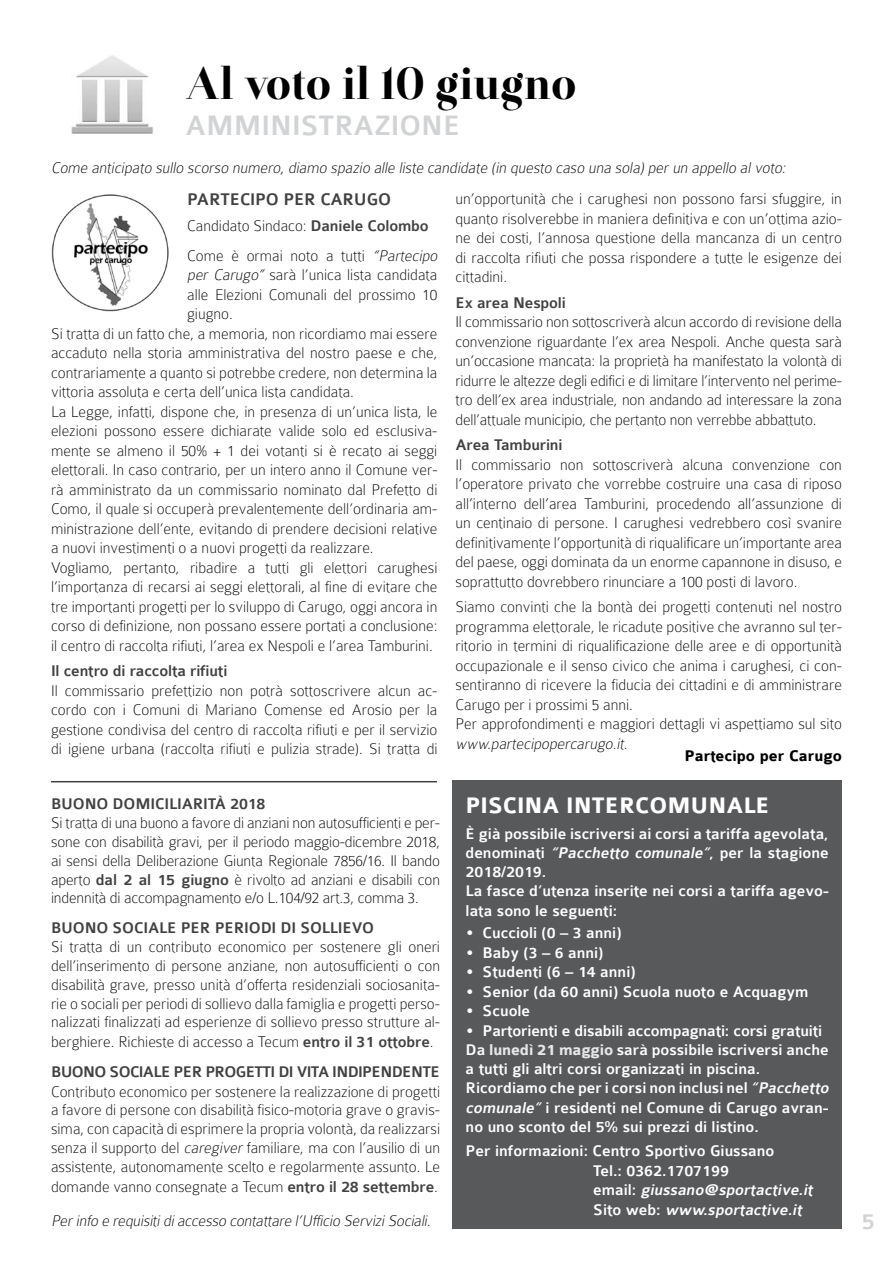
<style>
.page{position:relative;width:893px;height:1263px;background:#fff}
.page>*{position:absolute;margin:0;border:0;box-sizing:border-box;transform-origin:0 0}
.t1{font:45px "Otama ep";color:#000}
.t2{font:500 30px "Colaborate";color:#d1d3d4}
.t3{font:700 24px "Colaborate";color:#fff}
.t4{font:500 24px "Colaborate";color:#d1d3d4}
.t5{font:500 18px "Colaborate";letter-spacing:-.01em;color:#414142}
.t6{font:100 16.5px/19.5px "Colaborate";color:#000;text-align:justify}
.t7{font:500 16.5px/19.2px "Colaborate";color:#fff}
.t8{font:500 16.5px "Colaborate";letter-spacing:-.01em;color:#414142}
.t9{font:italic 100 16.5px "Colaborate";letter-spacing:-.18em;color:#000}
.t10{font:italic 100 16.5px "Colaborate";letter-spacing:-.1em;color:#000}
.t11{font:500 16.5px "Colaborate";letter-spacing:-.04em;color:#414142}
.t12{font:700 16.5px "Colaborate";color:#000}
.s1{font-weight:500;color:#414142}
.s2{font-style:italic}
.s3{font-weight:700;color:#e6e7e8}
</style>
<div class="page">
<img style="left:71px;top:55px;width:82px;height:79px">
<div style="left:453px;top:780px;width:389px;height:449px;background:#58595b"></div>
<img style="left:51px;top:194px;width:118px;height:118px">
<hr style="left:51px;top:781px;width:386px;height:1px;background:#414142">
<h1 class="t1" style="left:186px;top:56px;width:392px">Al voto il 10 giugno</h1>
<h2 class="t2" style="left:186px;top:110px;width:276px">AMMINISTRAZIONE</h2>
<p class="t9" style="left:51px;top:159px;width:739px">Come anticipato sullo scorso numero,diamo spazio alle liste candidate (in questo caso una sola)perun appello alvoto:</p>
<p class="t5" style="left:187px;top:190px;width:205px">PARTECIPO PER CARUGO</p>
<p class="t6" style="left:187px;top:210px;width:255px;line-height:30px">Candidato Sindaco: <span class="s1">Daniele Colombo<br></span>Come è ormai noto a tutti <span class="s2">“Partecipo</span></p>
<p class="t6" style="left:187px;top:265px;width:252px"><span class="s2">per Carugo”</span> sarà l’unica lista candidata</p>
<p class="t6" style="left:187px;top:285px;width:252px">alle Elezioni Comunali del prossimo 10</p>
<p class="t6" style="left:187px;top:304px;width:47px">giugno.</p>
<p class="t6" style="left:51px;top:324px;width:388px">Si tratta di un fatto che, a memoria, non ricordiamo mai essere</p>
<p class="t6" style="left:51px;top:343px;width:388px">accaduto nella storia amministrativa del nostro paese e che,</p>
<p class="t6" style="left:51px;top:363px;width:388px">contrariamente a quanto si potrebbe credere, non determina la</p>
<p class="t6" style="left:51px;top:382px;width:304px">vittoria assoluta e certa dell’unica lista candidata.</p>
<p class="t6" style="left:51px;top:402px;width:388px">La Legge, infatti, dispone che, in presenza di un’unica lista, le</p>
<p class="t6" style="left:51px;top:421px;width:388px">elezioni possono essere dichiarate valide solo ed esclusiva-</p>
<p class="t6" style="left:51px;top:441px;width:388px">mente se almeno il 50% + 1 dei votanti si è recato ai seggi</p>
<p class="t6" style="left:51px;top:460px;width:388px">elettorali. In caso contrario, per un intero anno il Comune ver-</p>
<p class="t6" style="left:51px;top:480px;width:388px">rà amministrato da un commissario nominato dal Prefetto di</p>
<p class="t6" style="left:51px;top:499px;width:388px">Como, il quale si occuperà prevalentemente dell’ordinaria am-</p>
<p class="t6" style="left:51px;top:519px;width:388px">ministrazione dell’ente, evitando di prendere decisioni relative</p>
<p class="t6" style="left:51px;top:538px;width:324px">a nuovi investimenti o a nuovi progetti da realizzare.</p>
<p class="t6" style="left:51px;top:558px;width:388px">Vogliamo, pertanto, ribadire a tutti gli elettori carughesi</p>
<p class="t6" style="left:51px;top:577px;width:388px">l’importanza di recarsi ai seggi elettorali, al fine di evitare che</p>
<p class="t6" style="left:51px;top:597px;width:388px">tre importanti progetti per lo sviluppo di Carugo, oggi ancora in</p>
<p class="t6" style="left:51px;top:616px;width:388px">corso di definizione, non possano essere portati a conclusione:</p>
<p class="t6" style="left:51px;top:636px;width:383px">il centro di raccolta rifiuti, l’area ex Nespoli e l’area Tamburini.</p>
<p class="t8" style="left:51px;top:662px;width:178px">Il centro di raccolta rifiuti</p>
<p class="t6" style="left:51px;top:681px;width:388px">Il commissario prefettizio non potrà sottoscrivere alcun ac&shy;cordo con i Comuni di Mariano Comense ed Arosio per la gestione condivisa del centro di raccolta rifiuti e per il servizio di igiene urbana (raccolta rifiuti e pulizia strade). Si tratta di</p>
<p class="t8" style="left:51px;top:795px;width:216px">BUONO DOMICILIARITÀ 2018</p>
<p class="t6" style="left:51px;top:814px;width:391px;line-height:18.8px">Si tratta di una buono a favore di anziani non autosufficienti e per&shy;sone con disabilità gravi, per il periodo maggio-dicembre 2018, ai sensi della Deliberazione Giunta Regionale 7856/16. Il bando aperto <span class="s1">dal 2 al 15 giugno</span> è rivolto ad anziani e disabili con indennità di accompagnamento e/o L.104/92 art.3, comma 3.</p>
<p class="t8" style="left:51px;top:919px;width:325px">BUONO SOCIALE PER PERIODI DI SOLLIEVO</p>
<p class="t6" style="left:51px;top:938px;width:391px;line-height:18.9px">Si tratta di un contributo economico per sostenere gli oneri dell’inserimento di persone anziane, non autosufficienti o con disabilità grave, presso unità d’offerta residenziali sociosanita&shy;rie o sociali per periodi di sollievo dalla famiglia e progetti perso&shy;nalizzati finalizzati ad esperienze di sollievo presso strutture al&shy;berghiere. Richieste di accesso a Tecum <span class="s1">entro il 31 ottobre</span>.</p>
<p class="t11" style="left:51px;top:1063px;width:391px">BUONO SOCIALE PER PROGETTI DI VITA INDIPENDENTE</p>
<p class="t6" style="left:51px;top:1082px;width:391px;line-height:19px">Contributo economico per sostenere la realizzazione di progetti a favore di persone con disabilità fisico-motoria grave o gravis&shy;sima, con capacità di esprimere la propria volontà, da realizzarsi senza il supporto del <span class="s2">caregiver</span> familiare, ma con l’ausilio di un assistente, autonomamente scelto e regolarmente assunto. Le domande vanno consegnate a Tecum <span class="s1">entro il 28 settembre</span>.</p>
<p class="t10" style="left:51px;top:1212px;width:384px">Perinfo e requisitidiaccesso contattare l’Ufficio ServiziSociali.</p>
<p class="t6" style="left:455px;top:189px;width:388px">un’opportunità che i carughesi non possono farsi sfuggire, in quanto risolverebbe in maniera definitiva e con un’ottima azio&shy;ne dei costi, l’annosa questione della mancanza di un centro di raccolta rifiuti che possa rispondere a tutte le esigenze dei cittadini.</p>
<p class="t8" style="left:455px;top:294px;width:112px">Ex area Nespoli</p>
<p class="t6" style="left:455px;top:312px;width:388px">Il commissario non sottoscriverà alcun accordo di revisione della convenzione riguardante l’ex area Nespoli. Anche questa sarà un’occasione mancata: la proprietà ha manifestato la volontà di ridurre le altezze degli edifici e di limitare l’intervento nel perime&shy;tro dell’ex area industriale, non andando ad interessare la zona dell’attuale municipio, che pertanto non verrebbe abbattuto.</p>
<p class="t8" style="left:455px;top:436px;width:109px">Area Tamburini</p>
<p class="t6" style="left:455px;top:455px;width:388px">Il commissario non sottoscriverà alcuna convenzione con l’operatore privato che vorrebbe costruire una casa di riposo all’interno dell’area Tamburini, procedendo all’assunzione di un centinaio di persone. I carughesi vedrebbero così svanire definitivamente l’opportunità di riqualificare un’importante area del paese, oggi dominata da un enorme capannone in disuso, e soprattutto dovrebbero rinunciare a 100 posti di lavoro.</p>
<p class="t6" style="left:455px;top:597px;width:388px;text-align:left">Siamo convinti che la bontà dei progetti contenuti nel nostro programma elettorale, le ricadute positive che avranno sul ter&shy;ritorio in termini di riqualificazione delle aree e di opportunità occupazionale e il senso civico che anima i carughesi, ci con&shy;sentiranno di ricevere la fiducia dei cittadini e di amministrare Carugo per i prossimi 5 anni.<br>Per approfondimenti e maggiori dettagli vi aspettiamo sul sito <span class="s2">www.partecipopercarugo.it</span>.</p>
<p class="t12" style="left:684px;top:747px;width:159px">Partecipo per Carugo</p>
<h3 class="t3" style="left:466px;top:793px;width:306px">PISCINA INTERCOMUNALE</h3>
<p class="t7" style="left:466px;top:824px;width:365px">È già possibile iscriversi ai corsi a tariffa agevolata, denominati <span class="s2">“Pacchetto comunale”</span>, per la stagione 2018/2019.<br>La fasce d’utenza inserite nei corsi a tariffa agevo&shy;lata sono le seguenti:</p>
<p class="t7" style="left:466px;top:924px;width:157px">• Cuccioli (0 – 3 anni)</p>
<p class="t7" style="left:466px;top:943px;width:139px">• Baby (3 – 6 anni)</p>
<p class="t7" style="left:466px;top:963px;width:171px">• Studenti (6 – 14 anni)</p>
<p class="t7" style="left:466px;top:982px;width:344px">• Senior (da 60 anni) Scuola nuoto e Acquagym</p>
<p class="t7" style="left:466px;top:1002px;width:66px">• Scuole</p>
<p class="t7" style="left:466px;top:1021px;width:368px">• Partorienti e disabili accompagnati: corsi gratuiti Da <span class="s3">lunedì 21 maggio</span> sarà possibile iscriversi anche a tutti gli altri corsi organizzati in piscina.<br>Ricordiamo che per i corsi non inclusi nel <span class="s2">“Pacchetto comunale”</span> i residenti nel Comune di Carugo avran&shy;no uno sconto del 5% sui prezzi di listino.</p>
<p class="t7" style="left:593px;top:1141px;width:224px;text-indent:-128px">Per informazioni: Centro Sportivo Giussano<br>Tel.: 0362.1707199<br>e m a i l : <span class="s2">giussano@sportactive.it<br></span>S i t o w e b : <span class="s2">www.sportactive.it</span></p>
<h3 class="t4" style="left:862px;top:1209px;width:14px">5</h3>
</div>
